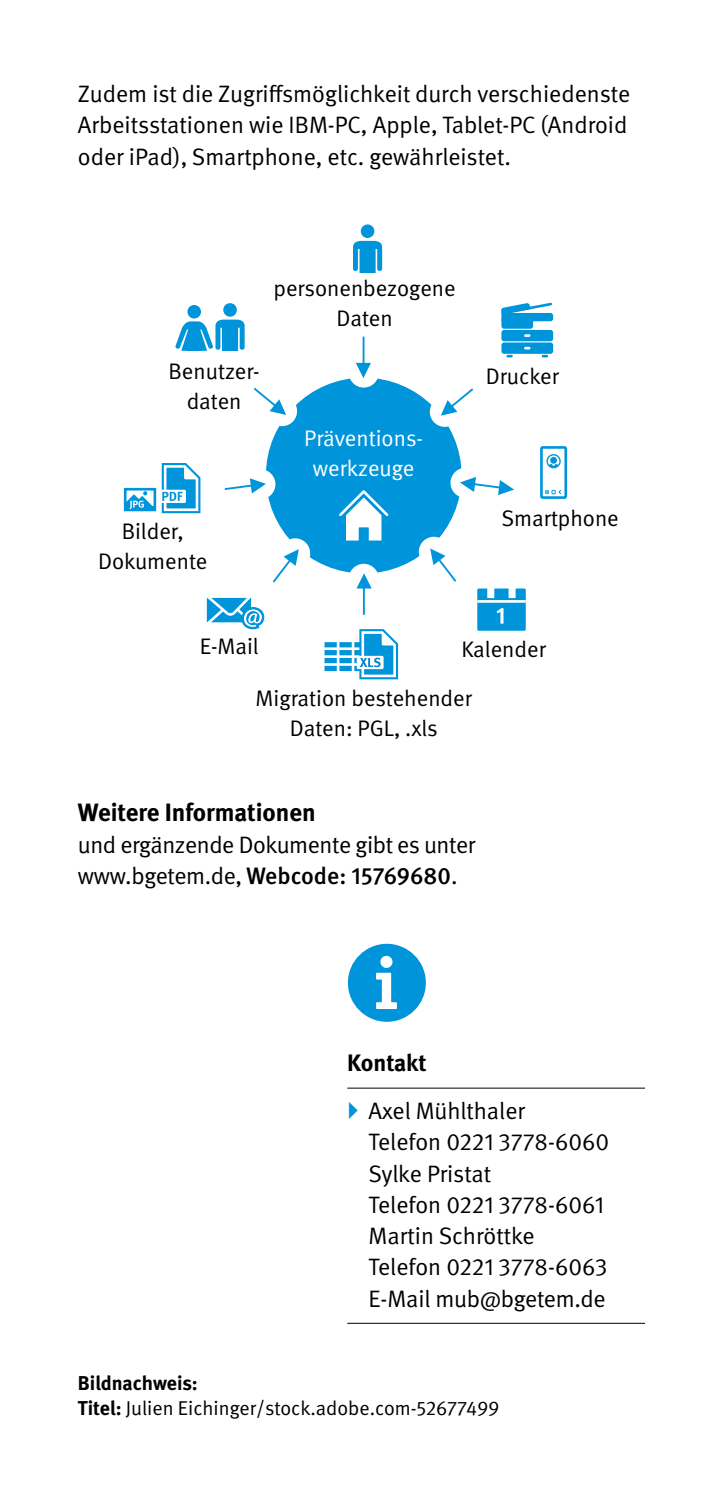
<style>
.page{position:relative;width:723px;height:1489px;background:#fff}
.page>*{position:absolute;margin:0;border:0;box-sizing:border-box;transform-origin:0 0}
.t1{font:700 25px "DGUV Meta";color:#000}
.t2{font:23.75px/31.2px "DGUV Meta";color:#000}
.t3{font:700 23.75px "DGUV Meta";letter-spacing:-.005em;color:#000}
.t4{font:22.5px/30px "DGUV Meta";color:#000;text-align:center}
.t5{font:22.5px/30px "DGUV Meta";color:#fff;text-align:center}
.t6{font:20px/25px "DGUV Meta";color:#000}
.s1{font-weight:500}
.s2{font-weight:700}
</style>
<div class="page">
<hr style="left:722px;top:807px;width:1px;height:681px;background:#004994">
<svg style="left:348px;top:943px;width:78px;height:78px"></svg>
<svg style="left:206px;top:597px;width:59px;height:33px"></svg>
<div style="left:124px;top:488px;width:32px;height:23px;border:3px solid #0095db"></div>
<div style="left:124px;top:506px;width:32px;height:5px;background:#0095db"></div>
<svg style="left:125px;top:463px;width:76px;height:51px"></svg>
<svg style="left:353px;top:224px;width:29px;height:48px"></svg>
<svg style="left:175px;top:303px;width:70px;height:48px"></svg>
<svg style="left:324px;top:642px;width:33px;height:30px"></svg>
<hr style="left:322px;top:647px;width:47px;height:3px;background:#fff">
<hr style="left:352px;top:640px;width:2px;height:33px;background:#fff">
<hr style="left:322px;top:655px;width:47px;height:3px;background:#fff">
<hr style="left:322px;top:663px;width:47px;height:2px;background:#fff">
<hr style="left:337px;top:640px;width:2px;height:33px;background:#fff">
<svg style="left:357px;top:629px;width:42px;height:51px"></svg>
<svg style="left:477px;top:588px;width:49px;height:42px;background:#23a3df"></svg>
<hr style="left:477px;top:600px;width:49px;height:2px;background:#fff">
<div style="left:540px;top:446px;width:27px;height:53px;border:3px solid #0095db"></div>
<svg style="left:547px;top:457px;width:12px;height:10px"></svg>
<div style="left:546px;top:454px;width:15px;height:14px;border:1px solid #0095db;border-radius:50%"></div>
<svg style="left:545px;top:489px;width:17px;height:6px"></svg>
<div style="left:266px;top:377px;width:195px;height:196px;background:#0095db;border-radius:50%"></div>
<svg style="left:339px;top:490px;width:50px;height:51px"></svg>
<div style="left:349px;top:357px;width:30px;height:30px;background:#fff;border-radius:50%"></div>
<svg style="left:356px;top:363px;width:15px;height:15px"></svg>
<hr style="left:363px;top:336px;width:1px;height:30px;background:#0095db">
<div style="left:349px;top:564px;width:30px;height:30px;background:#fff;border-radius:50%"></div>
<svg style="left:356px;top:573px;width:16px;height:15px"></svg>
<hr style="left:363px;top:585px;width:2px;height:29px;background:#0095db">
<svg style="left:253px;top:387px;width:46px;height:41px"></svg>
<svg style="left:428px;top:388px;width:46px;height:41px"></svg>
<svg style="left:224px;top:468px;width:52px;height:32px"></svg>
<svg style="left:272px;top:536px;width:40px;height:47px"></svg>
<svg style="left:417px;top:535px;width:40px;height:47px"></svg>
<svg style="left:450px;top:467px;width:64px;height:32px"></svg>
<div style="left:503px;top:344px;width:49px;height:8px;background:#0095db"></div>
<div style="left:501px;top:342px;width:52px;height:12px;border:3px solid #0095db"></div>
<div style="left:501px;top:330px;width:52px;height:11px;border:3px solid #0095db"></div>
<svg style="left:501px;top:302px;width:53px;height:35px"></svg>
<hr style="left:347px;top:1087px;width:298px;height:1px;background:#000">
<hr style="left:347px;top:1322px;width:298px;height:1px;background:#000">
<p class="t2" style="left:78px;top:79px;width:554px">Zudem ist die Zugriffsmöglichkeit durch verschiedenste<br>Arbeitsstationen wie IBM-PC, Apple, Tablet-PC (Android oder iPad), Smartphone, etc. gewährleistet.</p>
<p class="t4" style="left:168px;top:357px;width:93px">Benutzer&shy;daten</p>
<p class="t4" style="left:273px;top:274px;width:184px">personenbezogene<br>Daten</p>
<p class="t5" style="left:304px;top:424px;width:120px">Präventions&shy;werkzeuge</p>
<p class="t4" style="left:98px;top:516px;width:111px">Bilder,<br>Dokumente</p>
<p class="t4" style="left:486px;top:361px;width:75px">Drucker</p>
<p class="t4" style="left:501px;top:503px;width:119px">Smartphone</p>
<p class="t4" style="left:200px;top:632px;width:60px">E-Mail</p>
<p class="t4" style="left:461px;top:634px;width:86px">Kalender</p>
<p class="t4" style="left:256px;top:683px;width:218px">Migration bestehender<br>Daten: PGL, .xls</p>
<p class="t1" style="left:78px;top:797px;width:239px">Weitere Informationen</p>
<p class="t2" style="left:78px;top:829px;width:399px">und ergänzende Dokumente gibt es unter www.bgetem.de, <span class="s1">Webcode: 15769680</span>.</p>
<p class="t3" style="left:347px;top:1048px;width:81px">Kontakt</p>
<p class="t2" style="left:369px;top:1095px;width:242px">Axel Mühlthaler<br>Telefon 0221 3778-6060<br>Sylke Pristat<br>Telefon 0221 3778-6061<br>Martin Schröttke<br>Telefon 0221 3778-6063<br>E-Mail mub@bgetem.de</p>
<p class="t6" style="left:78px;top:1371px;width:423px"><span class="s2">Bildnachweis:<br>Titel:</span> Julien Eichinger/stock.adobe.com-52677499</p>
</div>
